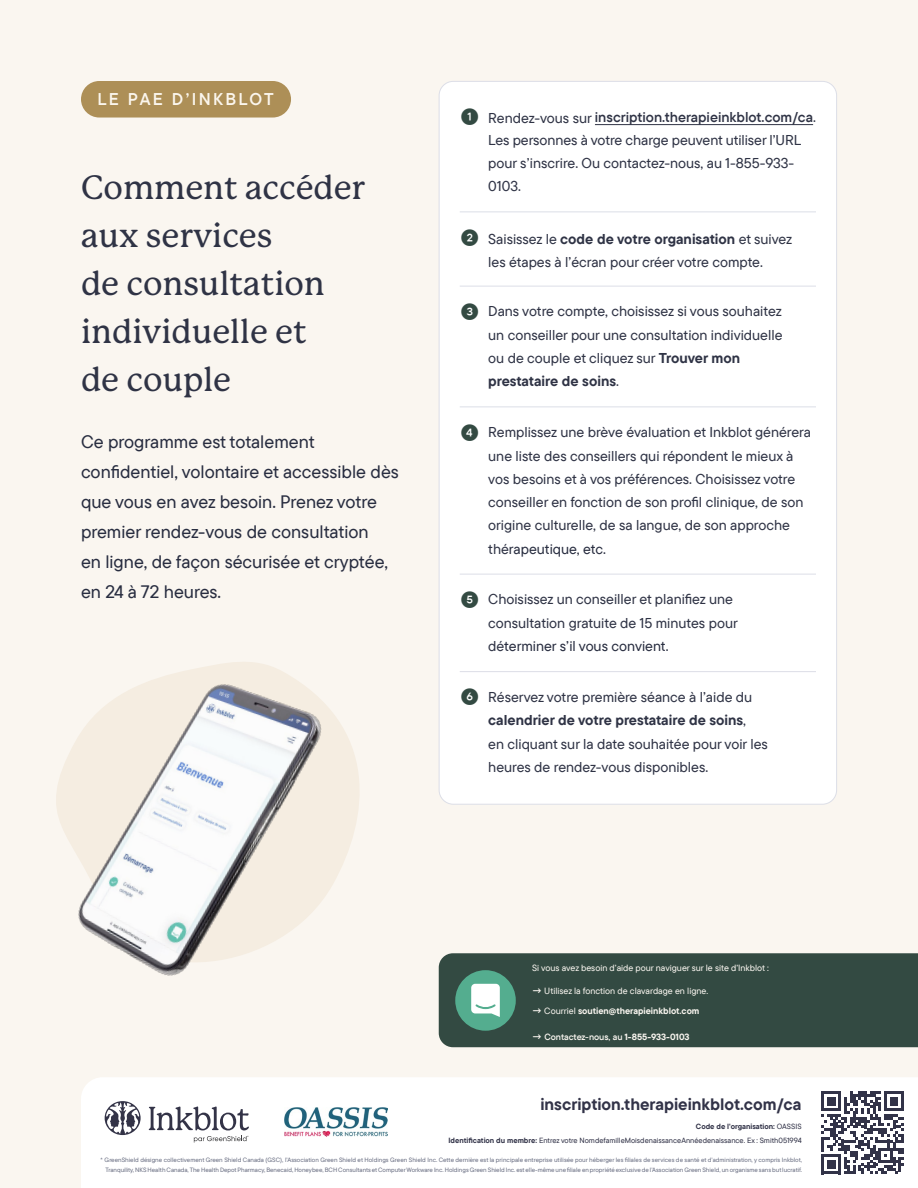
<style>
.page{position:relative;width:918px;height:1188px;background:#faf6f0}
.page>*{position:absolute;margin:0;border:0;box-sizing:border-box;transform-origin:0 0}
.t1{font:500 33px/48px "P Mackinac Pro";color:#2f3345}
.t2{font:500 18px/30px "TT Commons Pro";color:#282d40}
.t3{font:16.95px "TT Commons Pro Db";letter-spacing:.14em;color:#fbf6ed}
.t4{font:700 16.5px "TT Commons Pro";color:#323348}
.t5{font:500 14.25px/23.2px "TT Commons Pro";color:#2f3345}
.t6{font:14.25px "TT Commons Pro Db";color:#2f3345}
.t7{font:500 9px "TT Commons Pro";color:#faf6f0}
.t8{font:700 9px "TT Commons Pro";color:#faf6f0}
.t9{font:9px "TT Commons Pro Db";color:#faf6f0}
.t10{font:500 7.5px/13.5px "TT Commons Pro";color:#323348;text-align:right}
.t11{font:500 6.3px/9.8px "TT Commons Pro";color:#696e82;text-align:right}
.s1{font-family:"TT Commons Pro";font-weight:500;font-size:18px;color:#334a42}
.s2{font-family:"TT Commons Pro";font-weight:500}
.s3{font-size:18px;color:#334a42}
.s4{font-weight:700}
.s5{color:#282d40}
.s6{font-family:"TT Commons Pro Db";font-weight:400}
.s7{font-weight:500}
.s8{font-family:"TT Commons Pro";font-weight:700}
</style>
<div class="page">
<svg style="left:81px;top:1077px;width:837px;height:111px"></svg>
<svg style="left:105px;top:1101px;width:36px;height:34px"></svg>
<svg style="left:149px;top:1107px;width:100px;height:23px"></svg>
<svg style="left:194px;top:1136px;width:54px;height:7px"></svg>
<div style="left:81px;top:81px;width:210px;height:37px;background:#ad8f57;border-radius:18px"></div>
<div style="left:439px;top:81px;width:398px;height:723px;background:#fff;border-radius:14px"></div>
<hr style="left:595px;top:124px;width:218px;height:1px;background:#2f3345">
<hr style="left:460px;top:211px;width:356px;height:1px;background:#dcdee7">
<hr style="left:460px;top:286px;width:356px;height:1px;background:#dcdee7">
<hr style="left:460px;top:406px;width:356px;height:1px;background:#dcdee7">
<hr style="left:460px;top:574px;width:356px;height:1px;background:#dcdee7">
<hr style="left:460px;top:671px;width:356px;height:1px;background:#dcdee7">
<div style="left:439px;top:953px;width:479px;height:94px;background:#334a42"></div>
<div style="left:455px;top:970px;width:61px;height:61px;background:#54ad8f;border-radius:50%"></div>
<svg style="left:471px;top:984px;width:29px;height:33px"></svg>
<svg style="left:30px;top:655px;width:351px;height:334px;fill:#faf6f0"></svg>
<img style="left:69px;top:651px;width:259px;height:340px">
<svg style="left:821px;top:1091px;width:83px;height:83px"></svg>
<img style="left:284px;top:1107px;width:104px;height:29px">
<p class="t3" style="left:97px;top:87px;width:178px">LE PAE D’INKBLOT</p>
<h1 class="t1" style="left:81px;top:163px;width:286px">Comment accéder aux services<br>de consultation individuelle et<br>de couple</h1>
<p class="t2" style="left:81px;top:426px;width:319px">Ce programme est totalement confidentiel, volontaire et accessible dès que vous en avez besoin. Prenez votre premier rendez-vous de consultation<br>en ligne, de façon sécurisée et cryptée, en 24 à 72 heures.</p>
<p class="t6" style="left:460px;top:106px;width:358px"><span class="s1">❶</span> <span class="s2">Rendez-vous sur</span> inscription.therapieinkblot.com/ca<span class="s2">.</span></p>
<p class="t5" style="left:488px;top:128px;width:315px">Les personnes à votre charge peuvent utiliser l’URL pour s’inscrire. Ou contactez-nous, au 1-855-933-<br>0103.</p>
<p class="t5" style="left:460px;top:227px;width:334px;text-align:center"><span class="s3">❷</span> Saisissez le <span class="s4">code de votre organisation</span> et suivez les étapes à l’écran pour créer votre compte.</p>
<p class="t5" style="left:488px;top:300px;width:296px;text-indent:-28px"><span class="s3">❸</span> Dans votre compte, choisissez si vous souhaitez un conseiller pour une consultation individuelle ou de couple et cliquez sur <span class="s4">Trouver mon prestataire de soins</span>.</p>
<p class="t5" style="left:488px;top:421px;width:324px;text-indent:-28px"><span class="s3">❹</span> Remplissez une brève évaluation et Inkblot générera une liste des conseillers qui répondent le mieux à vos besoins et à vos préférences. Choisissez votre conseiller en fonction de son profil clinique, de son origine culturelle, de sa langue, de son approche thé<span class="s5">rapeutique, etc.</span></p>
<p class="t5" style="left:488px;top:588px;width:251px;text-indent:-28px"><span class="s3">❺</span> Choisissez un conseiller et planifiez une consultation gratuite de 15 minutes pour dé<span class="s5">terminer s’il vous convient.</span></p>
<p class="t5" style="left:488px;top:685px;width:281px;text-indent:-28px"><span class="s3">❻</span> Réservez votre première séance à l’aide du <span class="s4">calendrier de votre prestataire de soins</span>,<br>en cliquant sur la date souhaitée pour voir les heures de rendez-vous disponibles.</p>
<p class="t7" style="left:532px;top:962px;width:238px">Si vous avez besoin d’aide pour naviguer sur le site d’Inkblot :</p>
<p class="t7" style="left:532px;top:984px;width:178px"><span class="s6">→</span> Utilisez la fonction de clavardage en ligne.</p>
<p class="t8" style="left:532px;top:1004px;width:169px"><span class="s6">→</span> <span class="s7">Courriel</span> soutien@therapieinkblot.com</p>
<p class="t9" style="left:532px;top:1030px;width:159px">→ Contactez-nous, au <span class="s8">1-855-933-0103</span></p>
<p class="t4" style="left:540px;top:1092px;width:263px">inscription.therapieinkblot.com/ca</p>
<p class="t10" style="left:448px;top:1120px;width:355px"><span class="s4">Code de l'organisation:</span> OASSIS<br><span class="s4">Identification du membre:</span> Entrez votre NomdefamilleMoisdenaissanceAnnéedenaissance. Ex : Smith051994</p>
<p class="t11" style="left:100px;top:1155px;width:703px">* GreenShield désigne collectivement Green Shield Canada (GSC), l’Association Green Shield et Holdings Green Shield Inc. Cette dernière est la principale entreprise utilisée pour héberger les filiales de services de santé et d’administration, y compris Inkblot,<br>Tranquility, NKS Health Canada, The Health Depot Pharmacy, Benecaid, Honeybee, BCH Consultants et Computer Workware Inc. Holdings Green Shield Inc. est elle-même une filiale en propriété exclusive de l’Association Green Shield, un organisme sans but lucratif.</p>
</div>
